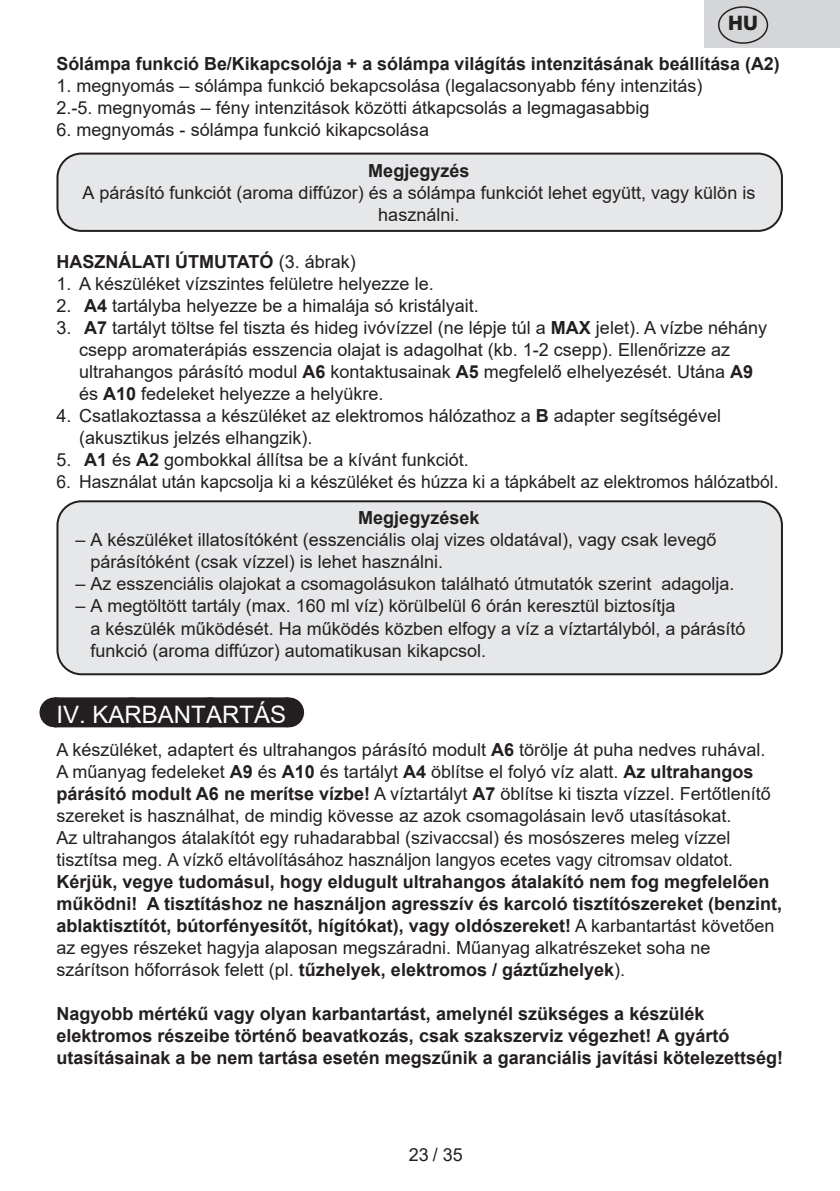
<style>
.page{position:relative;width:840px;height:1191px;background:#fff}
.page>*{position:absolute;margin:0;border:0;box-sizing:border-box;transform-origin:0 0}
.Grafický_nadpis_ETA{font:24px "Arial";color:#fff}
.t1{font:800 20px "Helvetica Neue OT";color:#231f20}
._3_Text{font:18px/22px "Arial";color:#231f20}
.Normální{font:18px/22px "Arial";color:#231f20}
.Normální-2{font:700 18px/22px "Arial";color:#231f20}
._3_Text-2{font:700 18px "Arial";color:#231f20}
.s1{font-weight:400}
.s2{font-weight:700}
</style>
<div class="page">
<div style="left:54px;top:697px;width:234px;height:30px;background:#231f20"></div>
<svg style="left:132px;top:697px;width:117px;height:1px"></svg>
<hr style="left:288px;top:697px;width:1px;height:30px;background:#231f20">
<div style="left:57px;top:154px;width:724px;height:77px;background:#e6e7e9;border-radius:24px"></div>
<div style="left:56px;top:153px;width:726px;height:79px;border:2px solid #231f20;border-radius:24px"></div>
<div style="left:57px;top:501px;width:724px;height:173px;background:#e6e7e9;border-radius:24px"></div>
<div style="left:56px;top:500px;width:726px;height:175px;border:2px solid #231f20;border-radius:24px"></div>
<div style="left:704px;top:0;width:135px;height:48px;background:#d5d6d8"></div>
<div style="left:717px;top:6px;width:50px;height:38px;border:1px solid #231f20;border-radius:50%"></div>
<p class="t1" style="left:727px;top:11px;width:31px">HU</p>
<p class="_3_Text-2" style="left:56px;top:51px;width:724px">Sólámpa funkció Be/Kikapcsolója + a sólámpa világítás intenzitásának beállítása (A2)</p>
<p class="_3_Text" style="left:56px;top:74px;width:647px">1. megnyomás – sólámpa funkció bekapcsolása (legalacsonyabb fény intenzitás)</p>
<p class="_3_Text" style="left:56px;top:96px;width:594px">2.-5. megnyomás – fény intenzitások közötti átkapcsolás a legmagasabbig</p>
<p class="_3_Text" style="left:56px;top:118px;width:374px">6. megnyomás - sólámpa funkció kikapcsolása</p>
<p class="Normální-2" style="left:368px;top:160px;width:103px">Megjegyzés</p>
<p class="Normální" style="left:82px;top:181px;width:674px;text-align:center">A párásító funkciót (aroma diffúzor) és a sólámpa funkciót lehet együtt, vagy külön is használni.</p>
<p class="_3_Text-2" style="left:56px;top:249px;width:300px">HASZNÁLATI ÚTMUTATÓ <span class="s1">(3. ábrak)</span></p>
<p class="_3_Text" style="left:56px;top:272px;width:378px">1. A készüléket vízszintes felületre helyezze le.</p>
<p class="_3_Text" style="left:56px;top:294px;width:423px">2. <span class="s2">A4</span> tartályba helyezze be a himalája só kristályait.</p>
<p class="_3_Text" style="left:79px;top:316px;width:689px;text-indent:-23px">3. <span class="s2">A7</span> tartályt töltse fel tiszta és hideg ivóvízzel (ne lépje túl a <span class="s2">MAX</span> jelet). A vízbe néhány csepp aromaterápiás esszencia olajat is adagolhat (kb. 1-2 csepp). Ellenőrizze az ultrahangos párásító modul <span class="s2">A6</span> kontaktusainak <span class="s2">A5</span> megfelelő elhelyezését. Utána <span class="s2">A9 </span>és <span class="s2">A10</span> fedeleket helyezze a helyükre.</p>
<p class="_3_Text" style="left:79px;top:404px;width:643px;text-indent:-23px">4. Csatlakoztassa a készüléket az elektromos hálózathoz a <span class="s2">B</span> adapter segítségével (akusztikus jelzés elhangzik).</p>
<p class="_3_Text" style="left:56px;top:448px;width:413px">5. <span class="s2">A1</span> és <span class="s2">A2</span> gombokkal állítsa be a kívánt funkciót.</p>
<p class="_3_Text" style="left:56px;top:470px;width:723px">6. Használat után kapcsolja ki a készüléket és húzza ki a tápkábelt az elektromos hálózatból.</p>
<p class="Normální-2" style="left:358px;top:507px;width:123px">Megjegyzések</p>
<p class="Normální" style="left:90px;top:529px;width:627px;text-indent:-15px">– A készüléket illatosítóként (esszenciális olaj vizes oldatával), vagy csak levegő párásítóként (csak vízzel) is lehet használni.</p>
<p class="Normální" style="left:75px;top:573px;width:660px">– Az esszenciális olajokat a csomagolásukon található útmutatók szerint adagolja.</p>
<p class="Normální" style="left:90px;top:595px;width:656px;text-indent:-15px">– A megtöltött tartály (max. 160 ml víz) körülbelül 6 órán keresztül biztosítja<br>a készülék működését. Ha működés közben elfogy a víz a víztartályból, a párásító funkció (aroma diffúzor) automatikusan kikapcsol.</p>
<p class="Grafický_nadpis_ETA" style="left:56px;top:697px;width:231px">IV. KARBANTARTÁS</p>
<p class="_3_Text" style="left:56px;top:738px;width:726px">A készüléket, adaptert és ultrahangos párásító modult <span class="s2">A6</span> törölje át puha nedves ruhával.<br>A műanyag fedeleket <span class="s2">A9</span> és <span class="s2">A10</span> és tartályt <span class="s2">A4</span> öblítse el folyó víz alatt. <span class="s2">Az ultrahangos párásító modult A6 ne merítse vízbe!</span> A víztartályt <span class="s2">A7</span> öblítse ki tiszta vízzel. Fertőtlenítő szereket is használhat, de mindig kövesse az azok csomagolásain levő utasításokat.<br>Az ultrahangos átalakítót egy ruhadarabbal (szivaccsal) és mosószeres meleg vízzel tisztítsa meg. A vízkő eltávolításához használjon langyos ecetes vagy citromsav oldatot.<br><span class="s2">Kérjük, vegye tudomásul, hogy eldugult ultrahangos átalakító nem fog megfelelően működni! A tisztításhoz ne használjon agresszív és karcoló tisztítószereket (benzint, ablaktisztítót, bútorfényesítőt, hígítókat), vagy oldószereket!</span> A karbantartást követően az egyes részeket hagyja alaposan megszáradni. Műanyag alkatrészeket soha ne szárítson hőforrások felett (pl. <span class="s2">tűzhelyek, elektromos / gáztűzhelyek</span>).</p>
<p class="Normální-2" style="left:56px;top:1003px;width:727px">Nagyobb mértékű vagy olyan karbantartást, amelynél szükséges a készülék elektromos részeibe történő beavatkozás, csak szakszerviz végezhet! A gyártó utasításainak a be nem tartása esetén megszűnik a garanciális javítási kötelezettség!</p>
<p class="_3_Text" style="left:408px;top:1143px;width:56px">23 / 35</p>
</div>
